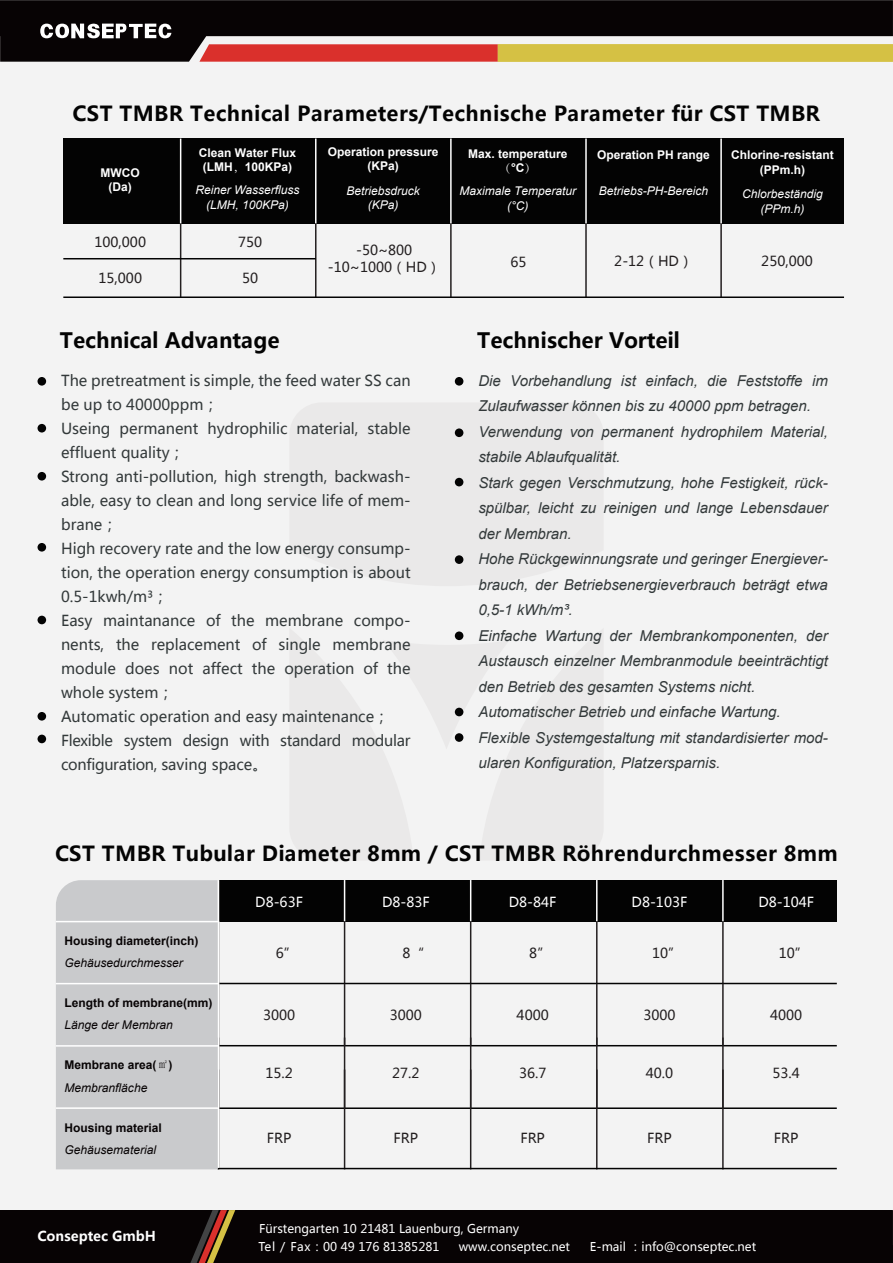
<style>
.page{position:relative;width:893px;height:1263px;background:#f3f3f3}
.page>*{position:absolute;margin:0;border:0;box-sizing:border-box;transform-origin:0 0}
.t1{font:700 21px "Microsoft Ya Hei";color:#030303}
.t2{font:700 20.55px "Microsoft Ya Hei";letter-spacing:.02em;color:#030303}
.t3{font:italic 15px/25.5px "Arial";color:#33393a}
.t4{font:15px/24px "Microsoft Ya Hei";color:#33393a}
.t5{font:13.65px/16.5px "Microsoft Ya Hei";color:#231f20;text-align:center}
.t6{font:13.65px "Microsoft Ya Hei";color:#fff}
.t7{font:700 13.5px "Microsoft Ya Hei";color:#fff}
.t8{font:700 12px/14.4px "Arial";color:#fff;text-align:center}
.t9{font:italic 12px/14.4px "Arial";color:#fff;text-align:center}
.t10{font:12px "Microsoft Ya Hei";color:#fff}
.t11{font:700 12px "Arial";color:#070304}
.t12{font:italic 12px "Arial";color:#070304}
.t13{font:300 12px "Adobe Song Std";color:#fff}
.s1{font-family:"Adobe Song Std";font-weight:300}
.s2{font-family:"Arial";font-weight:700}
</style>
<div class="page">
<svg style="left:0;top:0;width:893px;height:62px;background:#272425"></svg>
<svg style="left:199px;top:44px;width:694px;height:18px;background:#d7873f"></svg>
<svg style="left:40px;top:24px;width:131px;height:14px"></svg>
<div style="left:64px;top:139px;width:780px;height:85px;background:#030303"></div>
<hr style="left:180px;top:139px;width:1px;height:85px;background:#fff">
<hr style="left:180px;top:224px;width:1px;height:74px;background:#231f20">
<hr style="left:315px;top:139px;width:1px;height:85px;background:#fff">
<hr style="left:315px;top:224px;width:1px;height:74px;background:#231f20">
<hr style="left:450px;top:139px;width:2px;height:85px;background:#fff">
<hr style="left:450px;top:224px;width:2px;height:74px;background:#231f20">
<hr style="left:585px;top:139px;width:2px;height:85px;background:#fff">
<hr style="left:585px;top:224px;width:2px;height:74px;background:#231f20">
<hr style="left:720px;top:139px;width:2px;height:85px;background:#fff">
<hr style="left:720px;top:224px;width:2px;height:74px;background:#231f20">
<hr style="left:63px;top:296px;width:781px;height:2px;background:#030303">
<hr style="left:63px;top:258px;width:253px;height:1px;background:#030303">
<div style="left:38px;top:377px;width:8px;height:9px;background:#030303;border-radius:50%"></div>
<div style="left:38px;top:424px;width:8px;height:8px;background:#030303;border-radius:50%"></div>
<div style="left:38px;top:472px;width:8px;height:8px;background:#030303;border-radius:50%"></div>
<div style="left:38px;top:543px;width:8px;height:9px;background:#030303;border-radius:50%"></div>
<div style="left:38px;top:616px;width:8px;height:8px;background:#030303;border-radius:50%"></div>
<div style="left:38px;top:712px;width:8px;height:9px;background:#030303;border-radius:50%"></div>
<div style="left:38px;top:735px;width:8px;height:8px;background:#030303;border-radius:50%"></div>
<div style="left:455px;top:377px;width:8px;height:9px;background:#030303;border-radius:50%"></div>
<div style="left:455px;top:428px;width:8px;height:9px;background:#030303;border-radius:50%"></div>
<div style="left:455px;top:478px;width:8px;height:8px;background:#030303;border-radius:50%"></div>
<div style="left:455px;top:555px;width:8px;height:9px;background:#030303;border-radius:50%"></div>
<div style="left:455px;top:631px;width:8px;height:9px;background:#030303;border-radius:50%"></div>
<div style="left:455px;top:708px;width:8px;height:8px;background:#030303;border-radius:50%"></div>
<div style="left:455px;top:733px;width:8px;height:9px;background:#030303;border-radius:50%"></div>
<div style="left:218px;top:880px;width:619px;height:41px;background:#030303"></div>
<hr style="left:344px;top:880px;width:1px;height:41px;background:#fff">
<hr style="left:470px;top:880px;width:1px;height:41px;background:#fff">
<hr style="left:596px;top:880px;width:2px;height:41px;background:#fff">
<hr style="left:722px;top:880px;width:2px;height:41px;background:#fff">
<hr style="left:344px;top:921px;width:1px;height:63px;background:#231f20">
<hr style="left:470px;top:921px;width:1px;height:63px;background:#231f20">
<hr style="left:596px;top:921px;width:2px;height:63px;background:#231f20">
<hr style="left:722px;top:921px;width:2px;height:63px;background:#231f20">
<hr style="left:218px;top:983px;width:619px;height:1px;background:#030303">
<hr style="left:344px;top:983px;width:1px;height:63px;background:#231f20">
<hr style="left:470px;top:983px;width:1px;height:63px;background:#231f20">
<hr style="left:596px;top:983px;width:2px;height:63px;background:#231f20">
<hr style="left:722px;top:983px;width:2px;height:63px;background:#231f20">
<hr style="left:218px;top:1045px;width:619px;height:1px;background:#030303">
<hr style="left:218px;top:1107px;width:619px;height:2px;background:#030303">
<hr style="left:344px;top:1037px;width:1px;height:132px;background:#231f20">
<hr style="left:470px;top:1037px;width:1px;height:132px;background:#231f20">
<hr style="left:596px;top:1037px;width:2px;height:132px;background:#231f20">
<hr style="left:722px;top:1037px;width:2px;height:132px;background:#231f20">
<hr style="left:218px;top:1168px;width:619px;height:1px;background:#030303">
<div style="left:56px;top:880px;width:162px;height:289px;background:#c9cacc"></div>
<hr style="left:56px;top:983px;width:163px;height:1px;background:#fff">
<hr style="left:56px;top:921px;width:163px;height:1px;background:#fff">
<hr style="left:56px;top:1045px;width:163px;height:2px;background:#fff">
<hr style="left:56px;top:1107px;width:163px;height:2px;background:#fff">
<hr style="left:218px;top:880px;width:1px;height:288px;background:#fff">
<div style="left:0;top:1210px;width:892px;height:53px;background:#070304"></div>
<svg style="left:190px;top:1210px;width:703px;height:53px"></svg>
<h2 class="t2" style="left:73px;top:99px;width:749px">CST TMBR Technical Parameters/Technische Parameter für CST TMBR</h2>
<p class="t8" style="left:101px;top:166px;width:41px">MWCO (Da)</p>
<p class="t5" style="left:95px;top:233px;width:53px">100,000</p>
<p class="t5" style="left:99px;top:269px;width:45px">15,000</p>
<p class="t8" style="left:199px;top:146px;width:99px">Clean Water Flux (LMH<span class="s1">，</span>100KPa)</p>
<p class="t8" style="left:328px;top:145px;width:112px">Operation pressure (KPa)</p>
<p class="t9" style="left:346px;top:183px;width:75px">Betriebsdruck (KPa)</p>
<p class="t9" style="left:195px;top:183px;width:106px">Reiner Wasserfluss (LMH, 100KPa)</p>
<p class="t8" style="left:468px;top:147px;width:101px">Max. temperature</p>
<p class="t13" style="left:499px;top:162px;width:39px">（<span class="s2">°C</span>）</p>
<p class="t9" style="left:459px;top:184px;width:118px">Maximale Temperatur (°C)</p>
<p class="t8" style="left:597px;top:148px;width:114px">Operation PH range</p>
<p class="t9" style="left:599px;top:184px;width:111px">Betriebs-PH-Bereich</p>
<p class="t8" style="left:731px;top:148px;width:104px">Chlorine-resistant (PPm.h)</p>
<p class="t9" style="left:742px;top:187px;width:82px">Chlorbeständig (PPm.h)</p>
<p class="t5" style="left:238px;top:233px;width:26px">750</p>
<p class="t5" style="left:242px;top:269px;width:18px">50</p>
<p class="t5" style="left:328px;top:242px;width:114px">-50~800 -10~1000（HD）</p>
<p class="t5" style="left:510px;top:254px;width:18px">65</p>
<p class="t5" style="left:614px;top:252px;width:80px">2-12（HD）</p>
<p class="t5" style="left:761px;top:252px;width:53px">250,000</p>
<h1 class="t1" style="left:60px;top:325px;width:221px">Technical Advantage</h1>
<p class="t4" style="left:61px;top:368px;width:351px">The pretreatment is simple, the feed water SS can be up to 40000ppm；<br>Useing permanent hydrophilic material, stable effluent quality；<br>Strong anti-pollution, high strength, backwash&shy;able, easy to clean and long service life of mem&shy;brane；<br>High recovery rate and the low energy consump&shy;tion, the operation energy consumption is about 0.5-1kwh/m³；<br>Easy maintanance of the membrane compo&shy;nents, the replacement of single membrane module does not affect the operation of the whole system；<br>Automatic operation and easy maintenance；Flexible system design with standard modular configuration, saving space。</p>
<h1 class="t1" style="left:477px;top:325px;width:204px">Technischer Vorteil</h1>
<p class="t3" style="left:478px;top:368px;width:351px">Die Vorbehandlung ist einfach, die Feststoffe im Zulaufwasser können bis zu 40000 ppm betragen.<br>Verwendung von permanent hydrophilem Material, stabile Ablaufqualität.<br>Stark gegen Verschmutzung, hohe Festigkeit, rück&shy;spülbar, leicht zu reinigen und lange Lebensdauer der Membran.<br>Hohe Rückgewinnungsrate und geringer Energiever&shy;brauch, der Betriebsenergieverbrauch beträgt etwa 0,5-1 kWh/m³.<br>Einfache Wartung der Membrankomponenten, der Austausch einzelner Membranmodule beeinträchtigt den Betrieb des gesamten Systems nicht.<br>Automatischer Betrieb und einfache Wartung.<br>Flexible Systemgestaltung mit standardisierter mod&shy;ularen Konfiguration, Platzersparnis.</p>
<h2 class="t2" style="left:55px;top:839px;width:784px">CST TMBR Tubular Diameter 8mm / CST TMBR Röhrendurchmesser 8mm</h2>
<p class="t11" style="left:64px;top:932px;width:136px">Housing diameter(inch)</p>
<p class="t12" style="left:64px;top:955px;width:120px">Gehäusedurchmesser</p>
<p class="t11" style="left:64px;top:995px;width:150px">Length of membrane(mm)</p>
<p class="t12" style="left:64px;top:1017px;width:110px">Länge der Membran</p>
<p class="t11" style="left:64px;top:1057px;width:110px">Membrane area(<span class="s1">㎡</span>)</p>
<p class="t12" style="left:64px;top:1080px;width:84px">Membranfläche</p>
<p class="t11" style="left:64px;top:1119px;width:99px">Housing material</p>
<p class="t12" style="left:64px;top:1142px;width:93px">Gehäusematerial</p>
<p class="t7" style="left:38px;top:1227px;width:120px">Conseptec GmbH</p>
<p class="t6" style="left:255px;top:893px;width:49px">D8-63F</p>
<p class="t6" style="left:382px;top:893px;width:49px">D8-83F</p>
<p class="t6" style="left:509px;top:893px;width:49px">D8-84F</p>
<p class="t6" style="left:632px;top:893px;width:57px">D8-103F</p>
<p class="t6" style="left:758px;top:893px;width:57px">D8-104F</p>
<p class="t5" style="left:276px;top:944px;width:23px">6”</p>
<p class="t5" style="left:403px;top:944px;width:23px">8“</p>
<p class="t5" style="left:529px;top:944px;width:23px">8”</p>
<p class="t5" style="left:652px;top:944px;width:31px">10”</p>
<p class="t5" style="left:779px;top:944px;width:31px">10”</p>
<p class="t5" style="left:263px;top:1006px;width:34px">3000</p>
<p class="t5" style="left:390px;top:1006px;width:34px">3000</p>
<p class="t5" style="left:517px;top:1006px;width:34px">4000</p>
<p class="t5" style="left:643px;top:1006px;width:34px">3000</p>
<p class="t5" style="left:770px;top:1006px;width:34px">4000</p>
<p class="t5" style="left:265px;top:1064px;width:29px">15.2</p>
<p class="t5" style="left:392px;top:1064px;width:29px">27.2</p>
<p class="t5" style="left:519px;top:1064px;width:29px">36.7</p>
<p class="t5" style="left:646px;top:1064px;width:29px">40.0</p>
<p class="t5" style="left:773px;top:1064px;width:29px">53.4</p>
<p class="t5" style="left:267px;top:1130px;width:26px">FRP</p>
<p class="t5" style="left:394px;top:1130px;width:26px">FRP</p>
<p class="t5" style="left:520px;top:1130px;width:26px">FRP</p>
<p class="t5" style="left:647px;top:1130px;width:26px">FRP</p>
<p class="t5" style="left:774px;top:1130px;width:26px">FRP</p>
<p class="t10" style="left:259px;top:1220px;width:262px">Fürstengarten 10 21481 Lauenburg, Germany</p>
<p class="t10" style="left:258px;top:1239px;width:183px">Tel / Fax：00 49 176 81385281</p>
<p class="t10" style="left:459px;top:1239px;width:113px">www.conseptec.net</p>
<p class="t10" style="left:590px;top:1239px;width:168px">E-mail ：info@conseptec.net</p>
</div>
